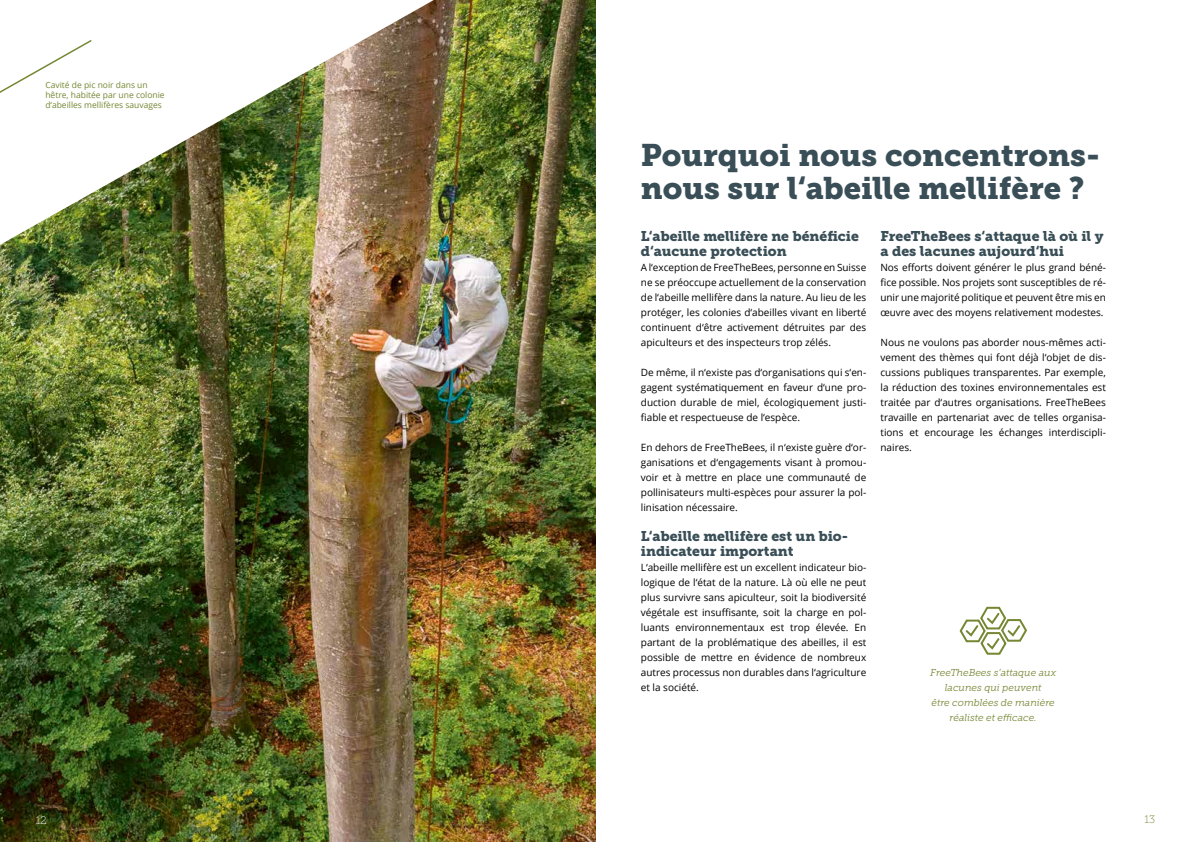
<style>
.page{position:relative;width:1191px;height:842px;background:#fff}
.page>*{position:absolute;margin:0;border:0;box-sizing:border-box;transform-origin:0 0}
.t1{font:31px/33px "Museo Slab 900";color:#394e56}
.t2{font:14px/15px "Museo Slab 900";color:#394e56}
.t3{font:11px "Museo Slab 100";color:#fff}
.t4{font:11px "Museo Slab 100";color:#758733}
.t5{font:10px/15px "Open Sans";color:#000;text-align:justify}
.t6{font:italic 10px/15px "Museo Slab 300";color:#758733;text-align:center}
.t7{font:8.5px/10px "Open Sans";color:#758733}
</style>
<div class="page">
<img style="left:0;top:0;width:595px;height:842px">
<img style="left:0;top:0;width:434px;height:245px">
<svg style="left:0;top:39px;width:93px;height:83px"></svg>
<svg style="left:959px;top:606px;width:68px;height:49px"></svg>
<p class="t7" style="left:45px;top:80px;width:121px">Cavité de pic noir dans un hêtre, habitée par une colonie d‘abeilles mellifères sauvages</p>
<h1 class="t1" style="left:641px;top:139px;width:460px">Pourquoi nous concentrons&shy;nous sur l‘abeille mellifère ?</h1>
<h2 class="t2" style="left:641px;top:229px;width:219px">L‘abeille mellifère ne bénéficie d‘aucune protection</h2>
<p class="t5" style="left:641px;top:260px;width:227px">A l‘exception de FreeTheBees, personne en Suisse ne se préoccupe actuellement de la conservation de l‘abeille mellifère dans la nature. Au lieu de les protéger, les colonies d‘abeilles vivant en liberté continuent d‘être activement détruites par des apiculteurs et des inspecteurs trop zélés.</p>
<p class="t5" style="left:641px;top:365px;width:227px">De même, il n‘existe pas d‘organisations qui s‘en&shy;gagent systématiquement en faveur d‘une pro&shy;duction durable de miel, écologiquement justi&shy;fiable et respectueuse de l‘espèce.</p>
<p class="t5" style="left:641px;top:440px;width:227px">En dehors de FreeTheBees, il n‘existe guère d‘or&shy;ganisations et d‘engagements visant à promou&shy;voir et à mettre en place une communauté de pollinisateurs multi-espèces pour assurer la pol&shy;linisation nécessaire.</p>
<h2 class="t2" style="left:641px;top:529px;width:209px">L‘abeille mellifère est un bio&shy;indicateur important</h2>
<p class="t5" style="left:641px;top:560px;width:227px">L‘abeille mellifère est un excellent indicateur bio&shy;logique de l‘état de la nature. Là où elle ne peut plus survivre sans apiculteur, soit la biodiversité végétale est insuffisante, soit la charge en pol&shy;luants environnementaux est trop élevée. En partant de la problématique des abeilles, il est possible de mettre en évidence de nombreux autres processus non durables dans l‘agriculture et la société.</p>
<h2 class="t2" style="left:880px;top:229px;width:225px">FreeTheBees s‘attaque là où il y a des lacunes aujourd‘hui</h2>
<p class="t5" style="left:880px;top:260px;width:227px">Nos efforts doivent générer le plus grand béné&shy;fice possible. Nos projets sont susceptibles de ré&shy;unir une majorité politique et peuvent être mis en œuvre avec des moyens relativement modestes.</p>
<p class="t5" style="left:880px;top:335px;width:227px">Nous ne voulons pas aborder nous-mêmes acti&shy;vement des thèmes qui font déjà l‘objet de dis&shy;cussions publiques transparentes. Par exemple, la réduction des toxines environnementales est traitée par d‘autres organisations. FreeTheBees travaille en partenariat avec de telles organisa&shy;tions et encourage les échanges interdiscipli&shy;naires.</p>
<p class="t6" style="left:930px;top:665px;width:127px">FreeTheBees s‘attaque aux lacunes qui peuvent<br>être comblées de manière réaliste et efficace.</p>
<p class="t3" style="left:36px;top:814px;width:12px">12</p>
<p class="t4" style="left:1144px;top:813px;width:12px">13</p>
</div>
